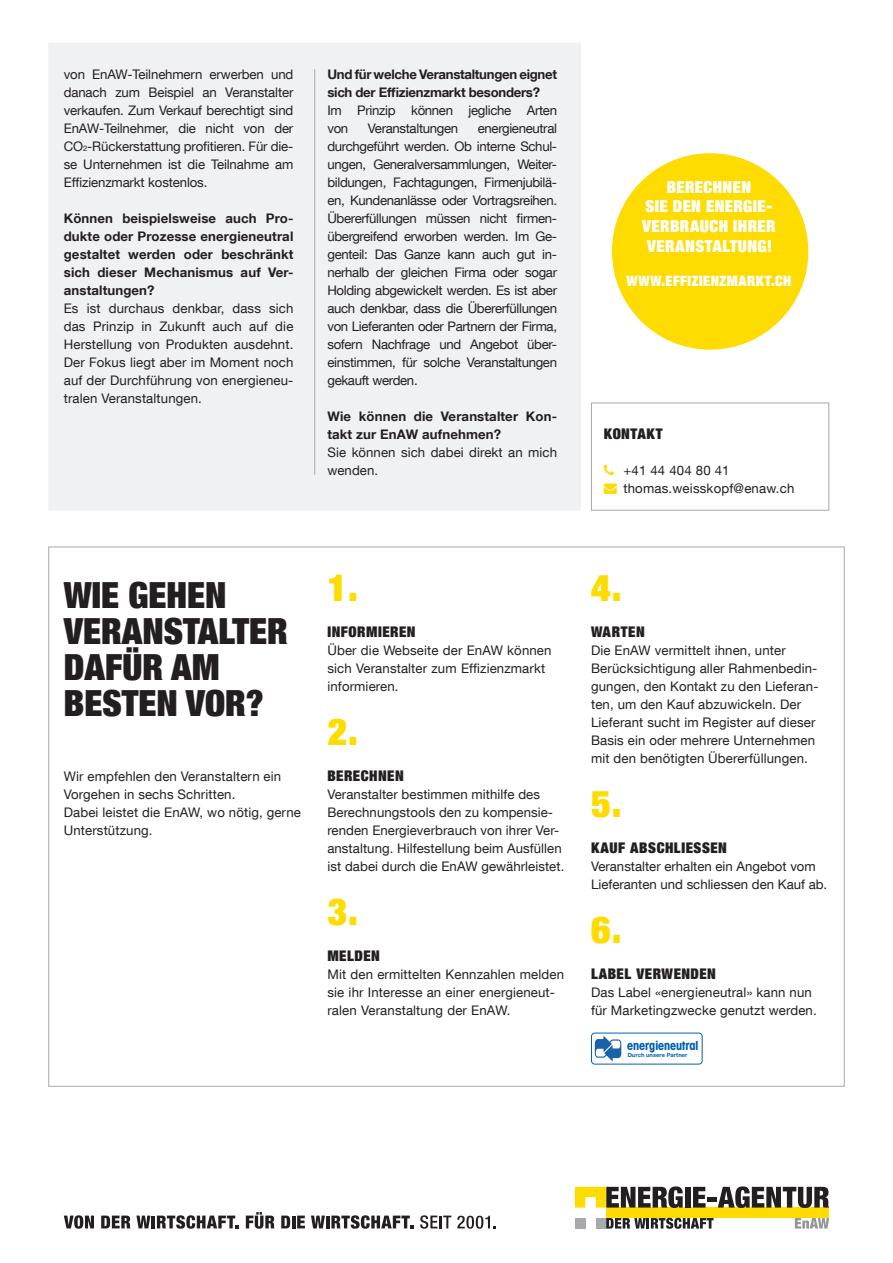
<style>
.page{position:relative;width:893px;height:1263px;background:#fff}
.page>*{position:absolute;margin:0;border:0;box-sizing:border-box;transform-origin:0 0}
.t1{font:900 condensed 37.5px "Helvetica Neue LT Com";color:#ffdc01}
.t2{font:900 condensed 36px/36px "Helvetica Neue LT Com";color:#231f20}
.t3{font:900 condensed 16.5px/19.8px "Helvetica Neue LT Com";letter-spacing:.025em;color:#fff;text-align:center}
.t4{font:900 condensed 14.7px "Helvetica Neue LT Com";letter-spacing:.035em;color:#231f20}
.t5{font:900 condensed 14.25px "Helvetica Neue LT Com";letter-spacing:.03em;color:#fff}
.t6{font:700 condensed 13.5px "Avant Gard EF";color:#0160ae}
.t7{font:13.2px/18px "Helvetica Neue LT Com";letter-spacing:.01em;color:#231f20}
.t8{font:700 13.2px/18px "Helvetica Neue LT Com";letter-spacing:.01em;color:#231f20;text-align:justify}
.t9{font:700 13.2px/18px "Helvetica Neue LT Com";letter-spacing:-.02em;color:#231f20}
.t10{font:13.2px/18px "Helvetica Neue LT Com";letter-spacing:-.025em;color:#231f20}
.t11{font:700 5.7px "Helvetica Neue";letter-spacing:.005em;color:#0160ae}
.s1{font-size:7.65px}
.s2{color:#ffdc01}
</style>
<div class="page">
<div style="left:49px;top:43px;width:532px;height:467px;background:#f0f1f2"></div>
<hr style="left:314px;top:69px;width:1px;height:406px;background:#a8a9ad">
<svg style="left:64px;top:1215px;width:30px;height:14px"></svg>
<svg style="left:101px;top:1215px;width:138px;height:14px"></svg>
<svg style="left:246px;top:1212px;width:29px;height:17px"></svg>
<svg style="left:281px;top:1215px;width:24px;height:13px"></svg>
<svg style="left:311px;top:1215px;width:102px;height:14px"></svg>
<svg style="left:420px;top:1215px;width:31px;height:14px"></svg>
<svg style="left:457px;top:1216px;width:39px;height:13px"></svg>
<div style="left:606px;top:1207px;width:223px;height:11px;background:#ffdc01"></div>
<div style="left:575px;top:1218px;width:10px;height:10px;background:#a8a9ad"></div>
<div style="left:596px;top:1218px;width:10px;height:10px;background:#a8a9ad"></div>
<svg style="left:795px;top:1218px;width:34px;height:10px"></svg>
<svg style="left:575px;top:1186px;width:108px;height:22px"></svg>
<div style="left:685px;top:1187px;width:6px;height:20px;background:#231f20"></div>
<svg style="left:693px;top:1186px;width:136px;height:22px"></svg>
<svg style="left:606px;top:1218px;width:107px;height:11px"></svg>
<div style="left:591px;top:403px;width:238px;height:108px;background:#fff;border:1px solid #a8a9ad"></div>
<div style="left:48px;top:547px;width:797px;height:540px;background:#fff;border:1px solid #a8a9ad"></div>
<div style="left:591px;top:1032px;width:112px;height:32px;border:1px solid #0160ae;border-radius:3px"></div>
<svg style="left:595px;top:1035px;width:26px;height:26px"></svg>
<div style="left:612px;top:153px;width:196px;height:197px;background:#ffdc01;border-radius:50%"></div>
<p class="t7" style="left:64px;top:65px;width:231px;text-align:justify">von EnAW-Teilnehmern erwerben und danach zum Beispiel an Veranstalter verkaufen. Zum Verkauf berechtigt sind EnAW-Teilnehmer, die nicht von der CO<span class="s1">2</span>-Rückerstattung profitieren. Für die&shy;se Unternehmen ist die Teilnahme am Effizienzmarkt kostenlos.</p>
<p class="t8" style="left:64px;top:208px;width:231px">Können beispielsweise auch Pro&shy;dukte oder Prozesse energieneutral gestaltet werden oder beschränkt sich dieser Mechanismus auf Ver&shy;anstaltungen?</p>
<p class="t7" style="left:64px;top:299px;width:231px;text-align:justify">Es ist durchaus denkbar, dass sich das Prinzip in Zukunft auch auf die Herstellung von Produkten ausdehnt.<br>Der Fokus liegt aber im Moment noch auf der Durchführung von energieneu&shy;tralen Veranstaltungen.</p>
<p class="t9" style="left:327px;top:64px;width:231px">Und für welche Veranstaltungen eignet sich der Effizienzmarkt besonders?</p>
<p class="t10" style="left:327px;top:101px;width:231px">Im Prinzip können jegliche Arten von</p>
<p class="t7" style="left:327px;top:119px;width:231px;text-align:justify;text-indent:150px">energieneutral durchgeführt werden. Ob interne Schul&shy;ungen, Generalversammlungen, Weiter&shy;bildungen, Fachtagungen, Firmenjubilä&shy;en, Kundenanlässe oder Vortragsreihen.<br>Übererfüllungen müssen nicht firmen&shy;übergreifend erworben werden. Im Ge&shy;genteil: Das Ganze kann auch gut in&shy;nerhalb der gleichen Firma oder sogar Holding abgewickelt werden. Es ist aber auch denkbar, dass die Übererfüllungen von Lieferanten oder Partnern der Firma, sofern Nachfrage und Angebot über&shy;einstimmen, für solche Veranstaltungen gekauft werden.</p>
<p class="t8" style="left:327px;top:406px;width:231px">Wie können die Veranstalter Kon&shy;takt zur EnAW aufnehmen?</p>
<p class="t7" style="left:327px;top:443px;width:231px">Sie können sich dabei direkt an mich wenden.</p>
<p class="t10" style="left:368px;top:119px;width:92px">Veranstaltungen</p>
<p class="t3" style="left:642px;top:177px;width:135px">BERECHNEN<br>SIE DEN ENERGIE-<br>VERBRAUCH IHRER<br>VERANSTALTUNG!</p>
<p class="t5" style="left:626px;top:272px;width:166px">WWW.EFFIZIENZMARKT.CH</p>
<p class="t4" style="left:604px;top:424px;width:60px">KONTAKT</p>
<p class="t7" style="left:623px;top:461px;width:108px">+41 44 404 80 41</p>
<p class="t7" style="left:604px;top:479px;width:192px"><span class="s2">→</span> thomas.weisskopf@enaw.ch</p>
<h2 class="t2" style="left:64px;top:577px;width:226px">WIE GEHEN<br>VERANSTALTER<br>DAFÜR AM<br>BESTEN VOR?</h2>
<p class="t7" style="left:64px;top:767px;width:239px">Wir empfehlen den Veranstaltern ein<br>Vorgehen in sechs Schritten.<br>Dabei leistet die EnAW, wo nötig, gerne<br>Unterstützung.</p>
<h1 class="t1" style="left:327px;top:563px;width:32px">1.</h1>
<p class="t4" style="left:327px;top:622px;width:90px">INFORMIEREN</p>
<p class="t7" style="left:327px;top:641px;width:226px">Über die Webseite der EnAW können sich Veranstalter zum Effizienzmarkt informieren.</p>
<h1 class="t1" style="left:327px;top:707px;width:32px">2.</h1>
<p class="t4" style="left:327px;top:766px;width:78px">BERECHNEN</p>
<p class="t7" style="left:327px;top:785px;width:238px">Veranstalter bestimmen mithilfe des Berechnungstools den zu kompensie&shy;renden Energieverbrauch von ihrer Ver&shy;anstaltung. Hilfestellung beim Ausfüllen ist dabei durch die EnAW gewährleistet.</p>
<h1 class="t1" style="left:327px;top:887px;width:32px">3.</h1>
<p class="t4" style="left:327px;top:946px;width:54px">MELDEN</p>
<p class="t7" style="left:327px;top:965px;width:238px">Mit den ermittelten Kennzahlen melden sie ihr Interesse an einer energieneut&shy;ralen Veranstaltung der EnAW.</p>
<h1 class="t1" style="left:591px;top:563px;width:32px">4.</h1>
<p class="t4" style="left:591px;top:622px;width:55px">WARTEN</p>
<p class="t7" style="left:591px;top:641px;width:229px">Die EnAW vermittelt ihnen, unter Berücksichtigung aller Rahmenbedin&shy;gungen, den Kontakt zu den Lieferan&shy;ten, um den Kauf abzuwickeln. Der Lieferant sucht im Register auf dieser Basis ein oder mehrere Unternehmen mit den benötigten Übererfüllungen.</p>
<h1 class="t1" style="left:591px;top:779px;width:32px">5.</h1>
<p class="t4" style="left:591px;top:838px;width:137px">KAUF ABSCHLIESSEN</p>
<p class="t7" style="left:591px;top:857px;width:238px">Veranstalter erhalten ein Angebot vom<br>Lieferanten und schliessen den Kauf ab.</p>
<h1 class="t1" style="left:591px;top:905px;width:32px">6.</h1>
<p class="t4" style="left:591px;top:964px;width:126px">LABEL VERWENDEN</p>
<p class="t7" style="left:591px;top:983px;width:227px">Das Label «energieneutral» kann nun für Marketingzwecke genutzt werden.</p>
<p class="t6" style="left:627px;top:1037px;width:73px">energieneutral</p>
<p class="t11" style="left:628px;top:1051px;width:61px">Durch unsere Partner</p>
</div>
